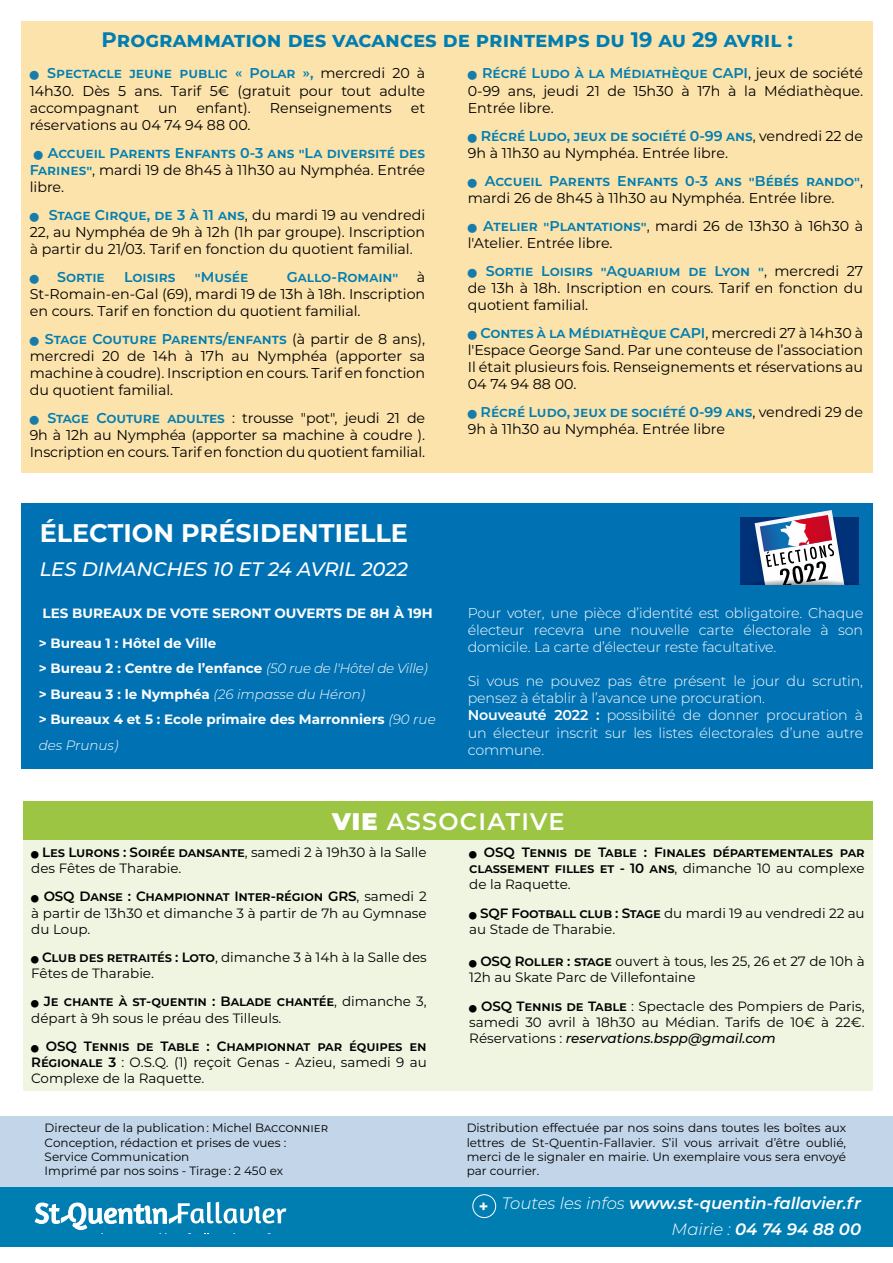
<style>
.page{position:relative;width:893px;height:1263px;background:#fff}
.page>*{position:absolute;margin:0;border:0;box-sizing:border-box;transform-origin:0 0}
.t1{font:700 25.5px "Montserrat";color:#fff}
.t2{font:600 24px "Montserrat";letter-spacing:.05em;color:#fff}
.t3{font:700 21px "Montserrat";color:#007eb2}
.t4{font:italic 500 19.5px "Montserrat";color:#fff}
.t5{font:italic 600 16.5px/25.5px "Montserrat";color:#fff;text-align:right}
.t6{font:700 16.05px "Montserrat";color:#fff}
.t7{font:14.25px/17.1px "Montserrat";color:#000;text-align:justify}
.t8{font:300 14.25px/17.1px "Montserrat";letter-spacing:-.01em;color:#fff;text-align:justify}
.t9{font:600 14.25px/17.1px "Montserrat";color:#007eb2;text-align:justify}
.t10{font:13.5px/16.2px "Montserrat";color:#000}
.t11{font:700 13.5px/25.5px "Montserrat";color:#fff}
.t12{font:600 13.5px/16.2px "Montserrat";letter-spacing:-.01em;color:#000;text-align:justify}
.t13{font:12px/14.4px "Montserrat";color:#000}
.s1{color:#167cac}
.s2{font-weight:600;color:#007eb2}
.s3{font-weight:400;color:#000}
.s4{font-weight:300;font-style:italic}
.s5{font-weight:600}
.s6{font-weight:900}
.s7{font-weight:400}
.s8{font-weight:500;font-style:italic}
.s9{font-weight:300}
</style>
<div class="page">
<div style="left:0;top:1186px;width:893px;height:61px;background:#007eb2"></div>
<svg style="left:34px;top:1202px;width:252px;height:29px"></svg>
<div style="left:473px;top:1194px;width:23px;height:24px;border:1px solid #fff;border-radius:50%"></div>
<div style="left:21px;top:21px;width:852px;height:452px;background:#fce2ab"></div>
<div style="left:0;top:1116px;width:893px;height:70px;background:#c2d5e9"></div>
<div style="left:23px;top:838px;width:849px;height:253px;background:#eff5e1"></div>
<div style="left:23px;top:801px;width:849px;height:39px;background:#9dc544"></div>
<div style="left:21px;top:504px;width:852px;height:265px;background:#0072b4"></div>
<div style="left:739px;top:505px;width:126px;height:92px;background:#0471b1"></div>
<svg style="left:740px;top:510px;width:120px;height:75px;background:#6f7fa2"></svg>
<div style="left:739px;top:585px;width:126px;height:16px;background:#0071b1"></div>
<h3 class="t3" style="left:101px;top:24px;width:693px">Programmation des vacances de printemps du 19 au 29 avril :</h3>
<p class="t7" style="left:30px;top:64px;width:397px"><span class="s1">■</span> <span class="s2">Spectacle jeune public « Polar »,</span> mercredi 20 à 14h30. Dès 5 ans. Tarif 5€ (gratuit pour tout adulte accompagnant</p>
<p class="t7" style="left:158px;top:99px;width:21px">un</p>
<p class="t7" style="left:196px;top:99px;width:56px">enfant).</p>
<p class="t7" style="left:270px;top:99px;width:124px">Renseignements</p>
<p class="t7" style="left:411px;top:99px;width:16px">et</p>
<p class="t7" style="left:30px;top:116px;width:222px">réservations au 04 74 94 88 00.</p>
<p class="t9" style="left:30px;top:143px;width:397px"><span class="s1">■</span> Accueil Parents Enfants 0-3 ans "La diversité des Farines"<span class="s3">, mardi 19 de 8h45 à 11h30 au Nymphéa. Entrée libre.</span></p>
<p class="t7" style="left:30px;top:206px;width:397px"><span class="s1">■</span> <span class="s2">Stage Cirque, de 3 à 11 ans</span>, du mardi 19 au vendredi 22, au Nymphéa de 9h à 12h (1h par groupe). Inscription à partir du 21/03. Tarif en fonction du quotient familial.</p>
<p class="t9" style="left:30px;top:268px;width:77px"><span class="s1">■</span> Sortie</p>
<p class="t9" style="left:124px;top:268px;width:53px">Loisirs</p>
<p class="t9" style="left:195px;top:268px;width:55px">"Musée</p>
<p class="t9" style="left:287px;top:268px;width:113px">Gallo-Romain"</p>
<p class="t7" style="left:30px;top:268px;width:397px;text-indent:387px">à St-Romain-en-Gal (69), mardi 19 de 13h à 18h. Inscription en cours. Tarif en fonction du quotient familial.</p>
<p class="t7" style="left:30px;top:330px;width:397px"><span class="s1">■</span> <span class="s2">Stage Couture Parents/enfants</span> (à partir de 8 ans), mercredi 20 de 14h à 17h au Nymphéa (apporter sa machine à coudre). Inscription en cours. Tarif en fonction du quotient familial.</p>
<p class="t7" style="left:30px;top:409px;width:397px"><span class="s1">■</span> <span class="s2">Stage Couture adultes</span> : trousse "pot", jeudi 21 de 9h à 12h au Nymphéa (apporter sa machine à coudre ).<br>Inscription en cours. Tarif en fonction du quotient familial.</p>
<h1 class="t1" style="left:40px;top:514px;width:370px">ÉLECTION PRÉSIDENTIELLE</h1>
<h3 class="t4" style="left:40px;top:555px;width:370px">LES DIMANCHES 10 ET 24 AVRIL 2022</h3>
<p class="t11" style="left:43px;top:600px;width:392px">LES BUREAUX DE VOTE SERONT OUVERTS DE 8H À 19H</p>
<p class="t11" style="left:39px;top:630px;width:399px">&gt; Bureau 1 : Hôtel de Ville<br>&gt; Bureau 2 : Centre de l’enfance <span class="s4">(50 rue de l'Hôtel de Ville) </span>&gt; Bureau 3 : le Nymphéa <span class="s4">(26 impasse du Héron)<br></span>&gt; Bureaux 4 et 5 : Ecole primaire des Marronniers <span class="s4">(90 rue des Prunus)</span></p>
<p class="t7" style="left:468px;top:64px;width:397px"><span class="s1">■</span> <span class="s2">Récré Ludo à la Médiathèque CAPI</span>, jeux de société 0-99 ans, jeudi 21 de 15h30 à 17h à la Médiathèque.<br>Entrée libre.</p>
<p class="t7" style="left:468px;top:126px;width:397px"><span class="s1">■</span> <span class="s2">Récré Ludo, jeux de société 0-99 ans</span>, vendredi 22 de<br>9h à 11h30 au Nymphéa. Entrée libre.</p>
<p class="t7" style="left:468px;top:171px;width:397px"><span class="s1">■</span> <span class="s2">Accueil Parents Enfants 0-3 ans "Bébés rando"</span>, mardi 26 de 8h45 à 11h30 au Nymphéa. Entrée libre.</p>
<p class="t7" style="left:468px;top:216px;width:397px"><span class="s1">■</span> <span class="s2">Atelier "Plantations"</span>, mardi 26 de 13h30 à 16h30 à l'Atelier. Entrée libre.</p>
<p class="t7" style="left:468px;top:261px;width:397px"><span class="s1">■</span> <span class="s2">Sortie Loisirs "Aquarium de Lyon "</span>, mercredi 27 de 13h à 18h. Inscription en cours. Tarif en fonction du quotient familial.</p>
<p class="t7" style="left:468px;top:324px;width:397px"><span class="s1">■</span> <span class="s2">Contes à la Médiathèque CAPI</span>, mercredi 27 à 14h30 à l'Espace George Sand. Par une conteuse de l’association Il était plusieurs fois. Renseignements et réservations au 04 74 94 88 00.</p>
<p class="t7" style="left:468px;top:403px;width:397px"><span class="s1">■</span> <span class="s2">Récré Ludo, jeux de société 0-99 ans</span>, vendredi 29 de<br>9h à 11h30 au Nymphéa. Entrée libre</p>
<p class="t8" style="left:468px;top:604px;width:397px">Pour voter, une pièce d’identité est obligatoire. Chaque électeur recevra une nouvelle carte électorale à son domicile. La carte d’électeur reste facultative.</p>
<p class="t8" style="left:468px;top:672px;width:397px;text-align:left">Si vous ne pouvez pas être présent le jour du scrutin, pensez à établir à l’avance une procuration.<br><span class="s5">Nouveauté 2022 :</span> possibilité de donner procuration à un électeur inscrit sur les listes électorales d’une autre commune.</p>
<h2 class="t2" style="left:332px;top:804px;width:234px"><span class="s6">VIE</span> ASSOCIATIVE</h2>
<p class="t10" style="left:31px;top:844px;width:397px">■ <span class="s5">Les Lurons : Soirée dansante</span>, samedi 2 à 19h30 à la Salle des Fêtes de Tharabie.</p>
<p class="t10" style="left:31px;top:888px;width:397px;text-align:justify">■ <span class="s5">OSQ Danse : Championnat Inter-région GRS</span>, samedi 2 à partir de 13h30 et dimanche 3 à partir de 7h au Gymnase du Loup.</p>
<p class="t10" style="left:31px;top:949px;width:397px">■ <span class="s5">Club des retraités : Loto</span>, dimanche 3 à 14h à la Salle des<br>Fêtes de Tharabie.</p>
<p class="t10" style="left:31px;top:993px;width:397px">■ <span class="s5">Je chante à st-quentin : Balade chantée</span>, dimanche 3, départ à 9h sous le préau des Tilleuls.</p>
<p class="t10" style="left:31px;top:1037px;width:397px;text-align:justify">■ <span class="s5">OSQ Tennis de Table : Championnat par équipes en Régionale 3</span> : O.S.Q. (1) reçoit Genas - Azieu, samedi 9 au Complexe de la Raquette.</p>
<p class="t12" style="left:469px;top:843px;width:397px">■ OSQ Tennis de Table : Finales départementales par classement filles et - 10 ans<span class="s7">, dimanche 10 au complexe de la Raquette.</span></p>
<p class="t10" style="left:469px;top:904px;width:397px">■ <span class="s5">SQF Football club : Stage</span> du mardi 19 au vendredi 22 au au Stade de Tharabie.</p>
<p class="t10" style="left:469px;top:953px;width:397px">■ <span class="s5">OSQ Roller : stage</span> ouvert à tous, les 25, 26 et 27 de 10h à<br>12h au Skate Parc de Villefontaine</p>
<p class="t10" style="left:469px;top:997px;width:397px;text-align:justify">■ <span class="s5">OSQ Tennis de Table</span> : Spectacle des Pompiers de Paris, samedi 30 avril à 18h30 au Médian. Tarifs de 10€ à 22€.<br>Réservations : <span class="s8">reservations.bspp@gmail.com</span></p>
<p class="t13" style="left:45px;top:1120px;width:285px">Directeur de la publication : Michel Bacconnier Conception, rédaction et prises de vues :<br>Service Communication<br>Imprimé par nos soins - Tirage : 2 450 ex</p>
<p class="t13" style="left:467px;top:1120px;width:381px;text-align:justify">Distribution effectuée par nos soins dans toutes les boîtes aux lettres de St-Quentin-Fallavier. S’il vous arrivait d’être oublié, merci de le signaler en mairie. Un exemplaire vous sera envoyé par courrier.</p>
<p class="t6" style="left:479px;top:1195px;width:11px">+</p>
<p class="t5" style="left:502px;top:1190px;width:361px"><span class="s9">Toutes les infos</span> www.st-quentin-fallavier.fr<br><span class="s9">Mairie :</span> 04 74 94 88 00</p>
</div>
